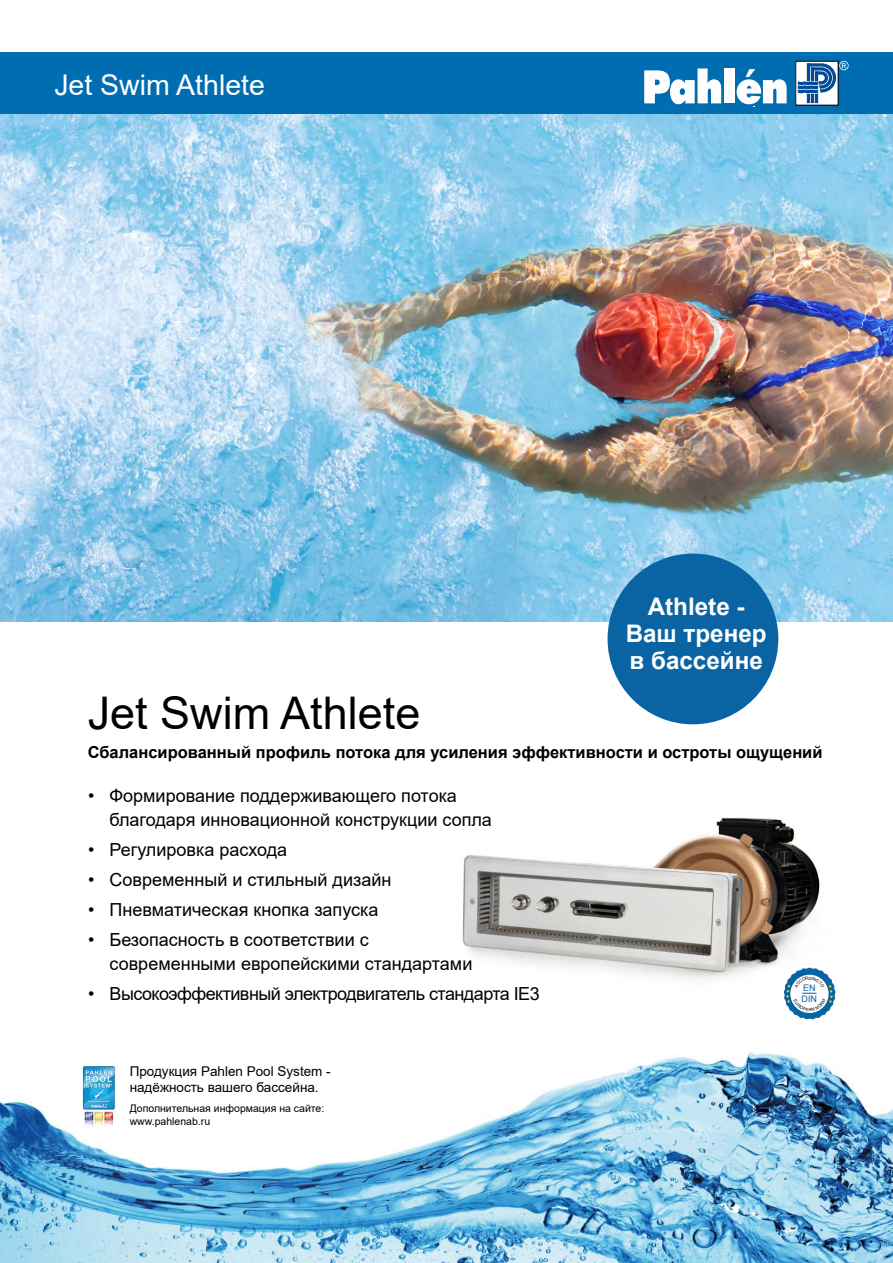
<style>
.page{position:relative;width:893px;height:1263px;background:#fff}
.page>*{position:absolute;margin:0;border:0;box-sizing:border-box;transform-origin:0 0}
.t1{font:45px "Arial";color:#000}
.t2{font:28.5px "Arial";color:#fff}
.t3{font:700 24.15px/26.8px "Arial";color:#fff;text-align:center}
.t4{font:18px/24px "Arial";color:#000}
.t5{font:18px "Arial";letter-spacing:-.03em;color:#000}
.t6{font:700 16.5px "Arial";color:#000}
.t7{font:13.5px/16.2px "Arial";color:#000}
.t8{font:10.5px/12.6px "Arial";color:#000}
.t9{font:9px "Arial";color:#0764a4}
</style>
<div class="page">
<div style="left:0;top:53px;width:893px;height:61px;background:#006db1"></div>
<svg style="left:797px;top:63px;width:39px;height:41px"></svg>
<div style="left:795px;top:61px;width:43px;height:45px;border:1px solid #000"></div>
<svg style="left:737px;top:69px;width:50px;height:35px"></svg>
<div style="left:724px;top:68px;width:10px;height:35px;background:#fff"></div>
<svg style="left:644px;top:68px;width:77px;height:36px"></svg>
<svg style="left:798px;top:61px;width:51px;height:42px"></svg>
<img style="left:0;top:115px;width:893px;height:506px">
<img style="left:462px;top:817px;width:374px;height:203px">
<img style="left:0;top:1052px;width:893px;height:211px">
<img style="left:79px;top:1066px;width:38px;height:67px">
<div style="left:608px;top:554px;width:170px;height:170px;background:#0a64a3;border-radius:50%"></div>
<svg style="left:784px;top:967px;width:51px;height:52px"></svg>
<h2 class="t2" style="left:54px;top:65px;width:212px">Jet Swim Athlete</h2>
<h3 class="t3" style="left:626px;top:594px;width:142px">Athlete -<br>Ваш тренер в бассейне</h3>
<h1 class="t1" style="left:88px;top:682px;width:334px">Jet Swim Athlete</h1>
<p class="t6" style="left:88px;top:740px;width:736px">Сбалансированный профиль потока для усиления эффективности и остроты ощущений</p>
<p class="t4" style="left:110px;top:784px;width:384px;text-indent:-21px">• Формирование поддерживающего потока благодаря инновационной конструкции сопла</p>
<p class="t4" style="left:88px;top:838px;width:201px">• Регулировка расхода</p>
<p class="t4" style="left:88px;top:868px;width:305px">• Современный и стильный дизайн</p>
<p class="t4" style="left:88px;top:898px;width:292px">• Пневматическая кнопка запуска</p>
<p class="t4" style="left:110px;top:928px;width:364px;text-indent:-21px">• Безопасность в соответствии с современными европейскими стандартами</p>
<p class="t5" style="left:88px;top:981px;width:453px">• Высокоэффективный электродвигатель стандарта IE3</p>
<p class="t7" style="left:130px;top:1063px;width:203px">Продукция Pahlen Pool System - надёжность вашего бассейна.</p>
<p class="t8" style="left:130px;top:1102px;width:196px">Дополнительная информация на сайте: www.pahlenab.ru</p>
<p class="t9" style="left:803px;top:982px;width:14px">EN</p>
<p class="t9" style="left:801px;top:993px;width:17px">DIN</p>
</div>
